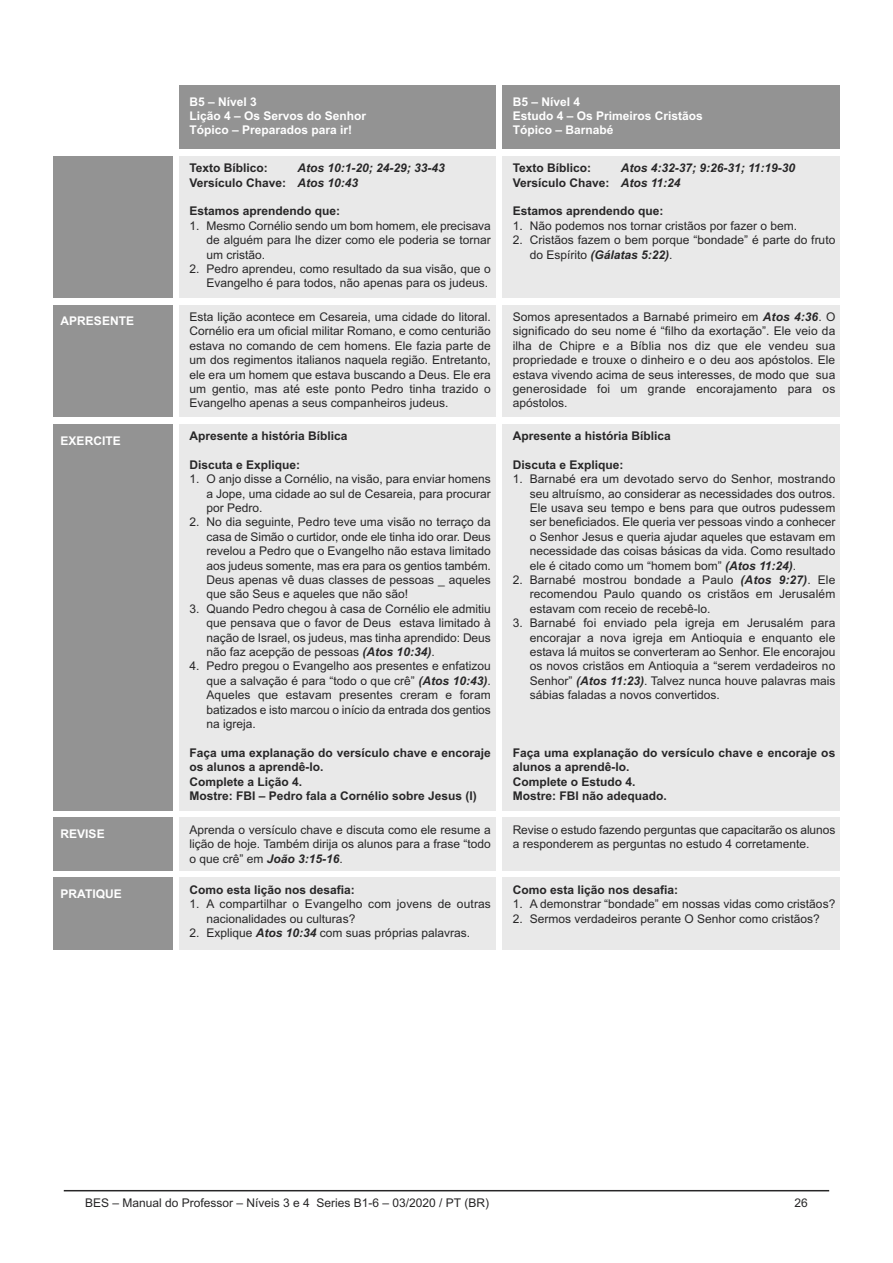
<style>
.page{position:relative;width:893px;height:1263px;background:#fff}
.page>*{position:absolute;margin:0;border:0;box-sizing:border-box;transform-origin:0 0}
.t1{font:12px/14.4px "Arial";color:#272627;text-align:justify}
.t2{font:700 12px/14.4px "Arial";color:#272627}
.t3{font:700 12px/14.4px "Arial";color:#fff}
.t4{font:italic 700 12px/14.4px "Arial";color:#272627}
.s1{font-style:normal}
.s2{font-weight:700;font-style:italic}
</style>
<div class="page">
<hr style="left:64px;top:1190px;width:765px;height:1px;background:#272627">
<div style="left:179px;top:85px;width:316px;height:64px;background:#939393"></div>
<div style="left:502px;top:85px;width:338px;height:64px;background:#939393"></div>
<div style="left:53px;top:156px;width:119px;height:142px;background:#939393"></div>
<div style="left:179px;top:156px;width:316px;height:142px;background:#e9e9e9"></div>
<div style="left:502px;top:156px;width:338px;height:142px;background:#e9e9e9"></div>
<div style="left:53px;top:305px;width:119px;height:112px;background:#939393"></div>
<div style="left:179px;top:305px;width:316px;height:112px;background:#e9e9e9"></div>
<div style="left:502px;top:305px;width:338px;height:112px;background:#e9e9e9"></div>
<div style="left:53px;top:424px;width:119px;height:386px;background:#939393"></div>
<div style="left:179px;top:424px;width:316px;height:386px;background:#e9e9e9"></div>
<div style="left:502px;top:424px;width:338px;height:386px;background:#e9e9e9"></div>
<div style="left:53px;top:817px;width:119px;height:54px;background:#939393"></div>
<div style="left:179px;top:817px;width:316px;height:54px;background:#e9e9e9"></div>
<div style="left:502px;top:817px;width:338px;height:54px;background:#e9e9e9"></div>
<div style="left:53px;top:878px;width:119px;height:72px;background:#939393"></div>
<div style="left:179px;top:878px;width:316px;height:72px;background:#e9e9e9"></div>
<div style="left:502px;top:878px;width:338px;height:72px;background:#e9e9e9"></div>
<p class="t3" style="left:190px;top:94px;width:178px">B5 – Nível 3<br>Lição 4 – Os Servos do Senhor<br>Tópico – Preparados para ir!</p>
<p class="t3" style="left:513px;top:94px;width:192px">B5 – Nível 4<br>Estudo 4 – Os Primeiros Cristãos<br>Tópico – Barnabé</p>
<p class="t2" style="left:190px;top:161px;width:80px">Texto Bíblico:</p>
<p class="t2" style="left:513px;top:161px;width:80px">Texto Bíblico:</p>
<p class="t4" style="left:190px;top:161px;width:257px;text-indent:108px">Atos 10:1-20; 24-29; 33-43<br><span class="s1">Versículo Chave:</span> Atos 10:43</p>
<p class="t2" style="left:190px;top:204px;width:152px">Estamos aprendendo que:</p>
<p class="t1" style="left:207px;top:218px;width:286px;text-indent:-17px">1. Mesmo Cornélio sendo um bom homem, ele precisava de alguém para lhe dizer como ele poderia se tornar um cristão.</p>
<p class="t1" style="left:190px;top:262px;width:303px;text-align:right">2. Pedro aprendeu, como resultado da sua visão, que o<br>Evangelho é para todos, não apenas para os judeus.</p>
<p class="t4" style="left:513px;top:161px;width:284px;text-indent:108px">Atos 4:32-37; 9:26-31; 11:19-30<br><span class="s1">Versículo Chave:</span> Atos 11:24</p>
<p class="t2" style="left:513px;top:204px;width:152px">Estamos aprendendo que:</p>
<p class="t1" style="left:513px;top:218px;width:286px">1. Não podemos nos tornar cristãos por fazer o bem.</p>
<p class="t1" style="left:530px;top:233px;width:307px;text-indent:-17px">2. Cristãos fazem o bem porque “bondade” é parte do fruto do Espírito <span class="s2">(Gálatas 5:22)</span>.</p>
<p class="t3" style="left:61px;top:314px;width:75px">APRESENTE</p>
<p class="t1" style="left:190px;top:310px;width:303px">Esta lição acontece em Cesareia, uma cidade do litoral.<br>Cornélio era um oficial militar Romano, e como centurião estava no comando de cem homens. Ele fazia parte de um dos regimentos italianos naquela região. Entretanto, ele era um homem que estava buscando a Deus. Ele era um gentio, mas até este ponto Pedro tinha trazido o Evangelho apenas a seus companheiros judeus.</p>
<p class="t1" style="left:513px;top:310px;width:324px">Somos apresentados a Barnabé primeiro em <span class="s2">Atos 4:36</span>. O significado do seu nome é “filho da exortação”. Ele veio da ilha de Chipre e a Bíblia nos diz que ele vendeu sua propriedade e trouxe o dinheiro e o deu aos apóstolos. Ele estava vivendo acima de seus interesses, de modo que sua generosidade foi um grande encorajamento para os apóstolos.</p>
<p class="t3" style="left:61px;top:433px;width:62px">EXERCITE</p>
<p class="t2" style="left:190px;top:429px;width:160px">Apresente a história Bíblica</p>
<p class="t2" style="left:190px;top:457px;width:112px">Discuta e Explique:</p>
<p class="t1" style="left:207px;top:472px;width:286px;text-indent:-17px">1. O anjo disse a Cornélio, na visão, para enviar homens a Jope, uma cidade ao sul de Cesareia, para procurar por Pedro.</p>
<p class="t1" style="left:207px;top:515px;width:286px;text-indent:-17px">2. No dia seguinte, Pedro teve uma visão no terraço da casa de Simão o curtidor, onde ele tinha ido orar. Deus revelou a Pedro que o Evangelho não estava limitado aos judeus somente, mas era para os gentios também.<br>Deus apenas vê duas classes de pessoas _ aqueles que são Seus e aqueles que não são!</p>
<p class="t1" style="left:207px;top:601px;width:286px;text-indent:-17px">3. Quando Pedro chegou à casa de Cornélio ele admitiu que pensava que o favor de Deus estava limitado à nação de Israel, os judeus, mas tinha aprendido: Deus não faz acepção de pessoas <span class="s2">(Atos 10:34)</span>.</p>
<p class="t1" style="left:207px;top:659px;width:286px;text-indent:-17px">4. Pedro pregou o Evangelho aos presentes e enfatizou que a salvação é para “todo o que crê” <span class="s2">(Atos 10:43)</span>.<br>Aqueles que estavam presentes creram e foram batizados e isto marcou o início da entrada dos gentios na igreja.</p>
<p class="t2" style="left:190px;top:745px;width:303px">Faça uma explanação do versículo chave e encoraje os alunos a aprendê-lo.<br>Complete a Lição 4.<br>Mostre: FBI – Pedro fala a Cornélio sobre Jesus (I)</p>
<p class="t2" style="left:513px;top:429px;width:160px">Apresente a história Bíblica</p>
<p class="t2" style="left:513px;top:457px;width:112px">Discuta e Explique:</p>
<p class="t1" style="left:530px;top:472px;width:307px;text-indent:-17px">1. Barnabé era um devotado servo do Senhor, mostrando seu altruísmo, ao considerar as necessidades dos outros.<br>Ele usava seu tempo e bens para que outros pudessem ser beneficiados. Ele queria ver pessoas vindo a conhecer o Senhor Jesus e queria ajudar aqueles que estavam em necessidade das coisas básicas da vida. Como resultado ele é citado como um “homem bom” <span class="s2">(Atos 11:24)</span>.</p>
<p class="t1" style="left:530px;top:573px;width:307px;text-indent:-17px">2. Barnabé mostrou bondade a Paulo <span class="s2">(Atos 9:27)</span>. Ele recomendou Paulo quando os cristãos em Jerusalém estavam com receio de recebê-lo.</p>
<p class="t1" style="left:530px;top:616px;width:307px;text-indent:-17px">3. Barnabé foi enviado pela igreja em Jerusalém para encorajar a nova igreja em Antioquia e enquanto ele estava lá muitos se converteram ao Senhor. Ele encorajou os novos cristãos em Antioquia a “serem verdadeiros no Senhor” <span class="s2">(Atos 11:23)</span>. Talvez nunca houve palavras mais sábias faladas a novos convertidos.</p>
<p class="t2" style="left:513px;top:745px;width:324px">Faça uma explanação do versículo chave e encoraje os alunos a aprendê-lo.<br>Complete o Estudo 4.<br>Mostre: FBI não adequado.</p>
<p class="t3" style="left:61px;top:827px;width:46px">REVISE</p>
<p class="t1" style="left:190px;top:822px;width:303px">Aprenda o versículo chave e discuta como ele resume a lição de hoje. Também dirija os alunos para a frase “todo o que crê” em <span class="s2">João 3:15-16</span>.</p>
<p class="t1" style="left:513px;top:822px;width:324px">Revise o estudo fazendo perguntas que capacitarão os alunos a responderem as perguntas no estudo 4 corretamente.</p>
<p class="t3" style="left:61px;top:887px;width:63px">PRATIQUE</p>
<p class="t2" style="left:190px;top:883px;width:167px">Como esta lição nos desafia:</p>
<p class="t1" style="left:207px;top:897px;width:286px;text-indent:-17px">1. A compartilhar o Evangelho com jovens de outras nacionalidades ou culturas?</p>
<p class="t1" style="left:190px;top:926px;width:282px">2. Explique <span class="s2">Atos 10:34</span> com suas próprias palavras.</p>
<p class="t2" style="left:513px;top:883px;width:167px">Como esta lição nos desafia:</p>
<p class="t1" style="left:513px;top:897px;width:324px">1. A demonstrar “bondade” em nossas vidas como cristãos?</p>
<p class="t1" style="left:513px;top:911px;width:309px">2. Sermos verdadeiros perante O Senhor como cristãos?</p>
<p class="t1" style="left:85px;top:1195px;width:405px">BES – Manual do Professor – Níveis 3 e 4 Series B1-6 – 03/2020 / PT (BR)</p>
<p class="t1" style="left:795px;top:1195px;width:15px">26</p>
</div>
